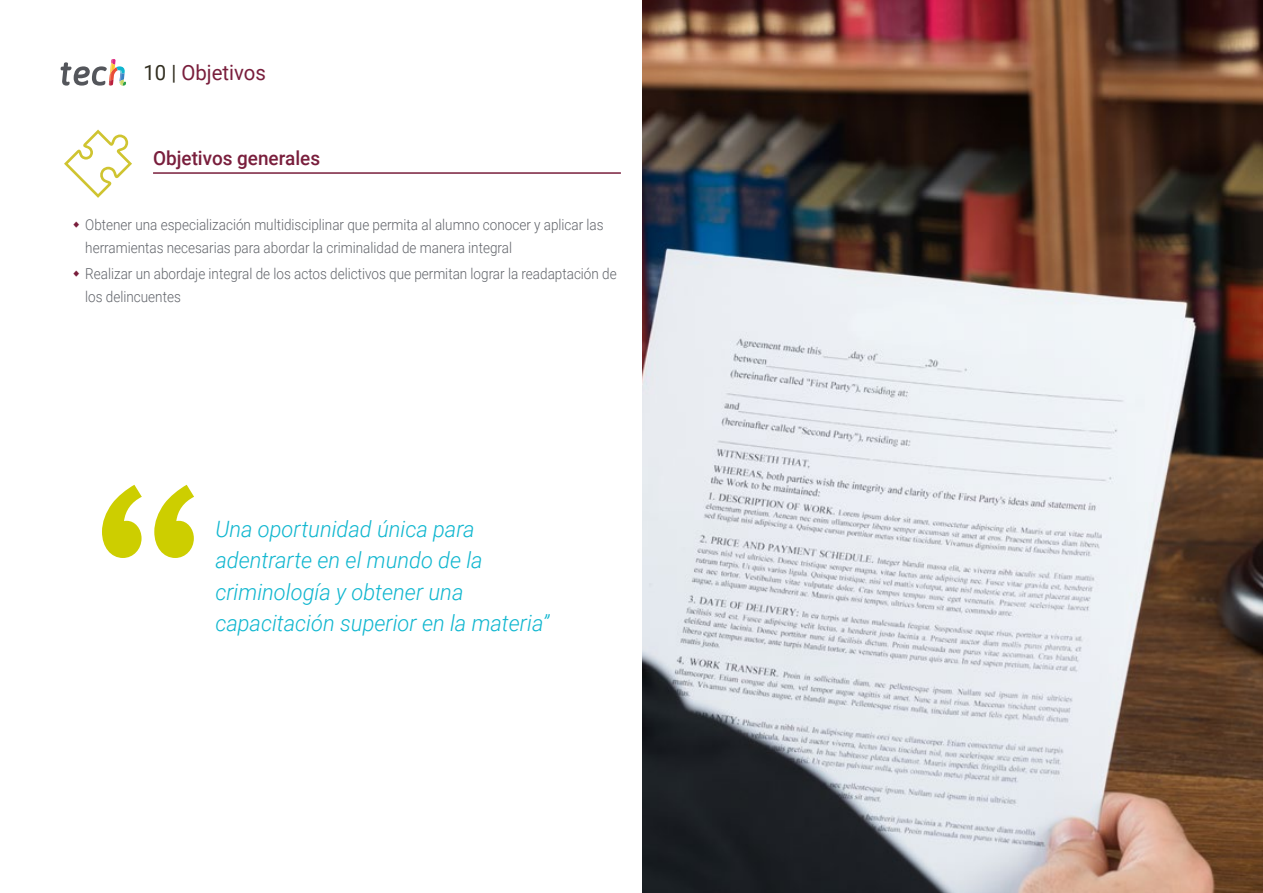
<style>
.page{position:relative;width:1263px;height:893px;background:#fff}
.page>*{position:absolute;margin:0;border:0;box-sizing:border-box;transform-origin:0 0}
.t1{font:italic 300 22.5px/31.5px "Roboto";color:#0fb6cf}
.t2{font:21px "Roboto";color:#791e3c}
.t3{font:500 19.5px "Roboto";color:#791e3c}
.t4{font:300 15px/22.5px "Roboto";color:#61646a;scale:.9 1}
.s1{color:#312e20}
</style>
<div class="page">
<hr style="left:153px;top:173px;width:468px;height:1px;background:#791e3c">
<svg style="left:64px;top:130px;width:68px;height:68px"></svg>
<svg style="left:61px;top:59px;width:65px;height:27px"></svg>
<img style="left:642px;top:0;width:621px;height:893px">
<svg style="left:102px;top:485px;width:92px;height:73px"></svg>
<h2 class="t2" style="left:144px;top:57px;width:124px"><span class="s1">10 |</span> Objetivos</h2>
<h3 class="t3" style="left:153px;top:144px;width:169px">Objetivos generales</h3>
<p class="t4" style="left:85px;top:213px;width:577px">Obtener una especialización multidisciplinar que permita al alumno conocer y aplicar las herramientas necesarias para abordar la criminalidad de manera integral</p>
<p class="t4" style="left:85px;top:262px;width:592px">Realizar un abordaje integral de los actos delictivos que permitan lograr la readaptación de los delincuentes</p>
<h1 class="t1" style="left:215px;top:512px;width:335px">Una oportunidad única para adentrarte en el mundo de la criminología y obtener una capacitación superior en la materia”</h1>
</div>
